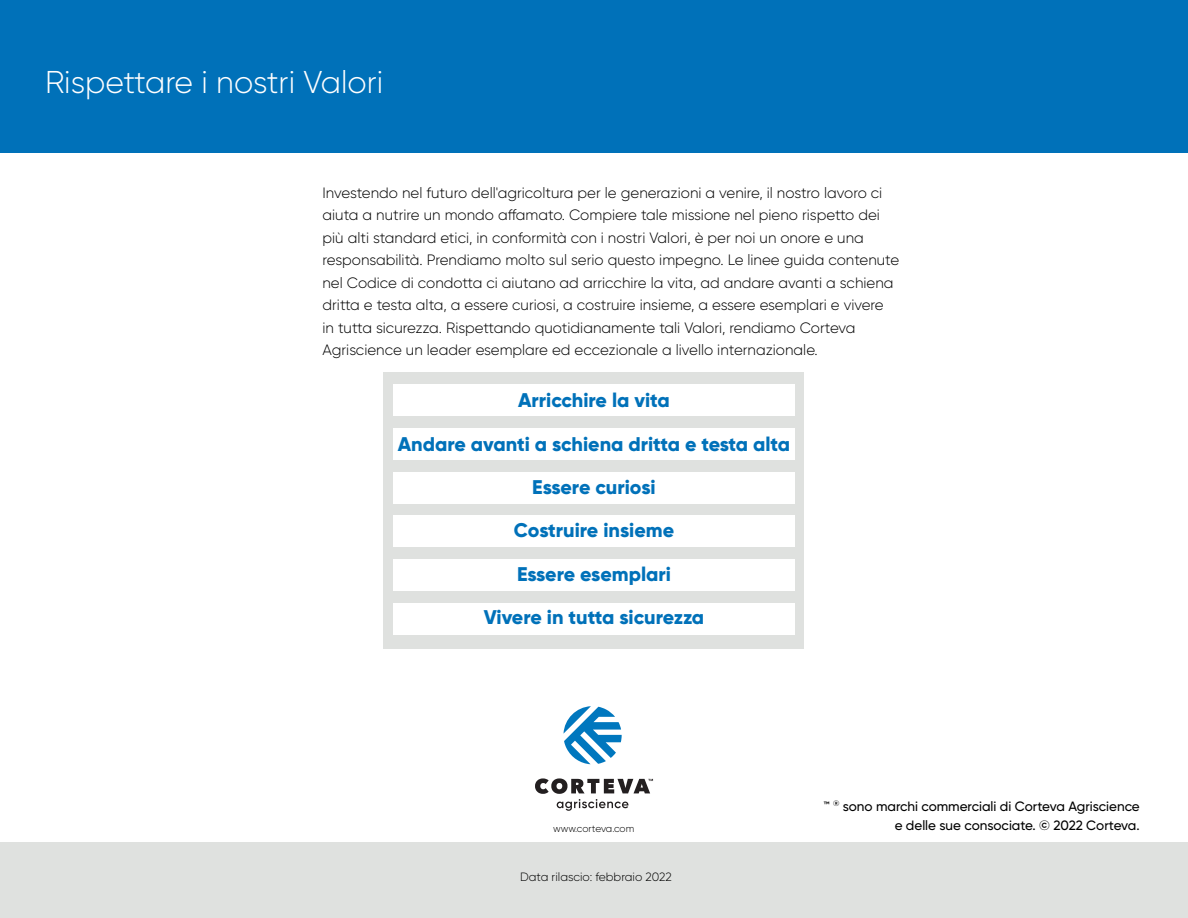
<style>
.page{position:relative;width:1188px;height:918px;background:#fff}
.page>*{position:absolute;margin:0;border:0;box-sizing:border-box;transform-origin:0 0}
.sec_ttl_2{font:300 31.5px "Gilroy";color:#fff}
.t1{font:800 19.8px "Gilroy";color:#0071b9}
.tx2{font:300 15px/22.5px "Gilroy";color:#000}
.tx2-2{font:500 13.5px/19.5px "Gilroy";color:#000;text-align:right}
.toc_ha{font:300 12px "Gilroy";color:#000}
.t2{font:300 10.05px "Gilroy";letter-spacing:-.005em;color:#000}
.t3{font:300 9.75px "Gilroy";color:#000;scale:.85 1}
</style>
<div class="page">
<svg style="left:564px;top:706px;width:58px;height:58px"></svg>
<svg style="left:535px;top:778px;width:118px;height:33px"></svg>
<div style="left:0;top:842px;width:1188px;height:76px;background:#dfe1df"></div>
<div style="left:0;top:0;width:1188px;height:153px;background:#0071b9"></div>
<div style="left:384px;top:373px;width:420px;height:276px;background:#dfe1df"></div>
<div style="left:393px;top:384px;width:402px;height:32px;background:#fff"></div>
<div style="left:393px;top:428px;width:402px;height:32px;background:#fff"></div>
<div style="left:393px;top:472px;width:402px;height:32px;background:#fff"></div>
<div style="left:393px;top:516px;width:402px;height:31px;background:#fff"></div>
<div style="left:393px;top:559px;width:402px;height:32px;background:#fff"></div>
<div style="left:393px;top:603px;width:402px;height:32px;background:#fff"></div>
<p class="sec_ttl_2" style="left:45px;top:62px;width:340px">Rispettare i nostri Valori</p>
<p class="tx2" style="left:322px;top:181px;width:578px">Investendo nel futuro dell'agricoltura per le generazioni a venire, il nostro lavoro ci aiuta a nutrire un mondo affamato. Compiere tale missione nel pieno rispetto dei più alti standard etici, in conformità con i nostri Valori, è per noi un onore e una responsabilità. Prendiamo molto sul serio questo impegno. Le linee guida contenute nel Codice di condotta ci aiutano ad arricchire la vita, ad andare avanti a schiena dritta e testa alta, a essere curiosi, a costruire insieme, a essere esemplari e vivere<br>in tutta sicurezza. Rispettando quotidianamente tali Valori, rendiamo Corteva Agriscience un leader esemplare ed eccezionale a livello internazionale.</p>
<p class="t1" style="left:518px;top:388px;width:153px">Arricchire la vita</p>
<p class="t1" style="left:398px;top:431px;width:394px">Andare avanti a schiena dritta e testa alta</p>
<p class="t1" style="left:532px;top:475px;width:125px">Essere curiosi</p>
<p class="t1" style="left:514px;top:518px;width:162px">Costruire insieme</p>
<p class="t1" style="left:517px;top:561px;width:155px">Essere esemplari</p>
<p class="t1" style="left:484px;top:605px;width:222px">Vivere in tutta sicurezza</p>
<p class="t2" style="left:553px;top:823px;width:83px">www.corteva.com</p>
<p class="toc_ha" style="left:520px;top:870px;width:153px">Data rilascio: febbraio 2022</p>
<p class="t3" style="left:531px;top:871px;width:129px">esemplare con i nostri clienti</p>
<p class="tx2-2" style="left:823px;top:796px;width:318px">™ <sup>®</sup> sono marchi commerciali di Corteva Agriscience e delle sue consociate. © 2022 Corteva.</p>
</div>
